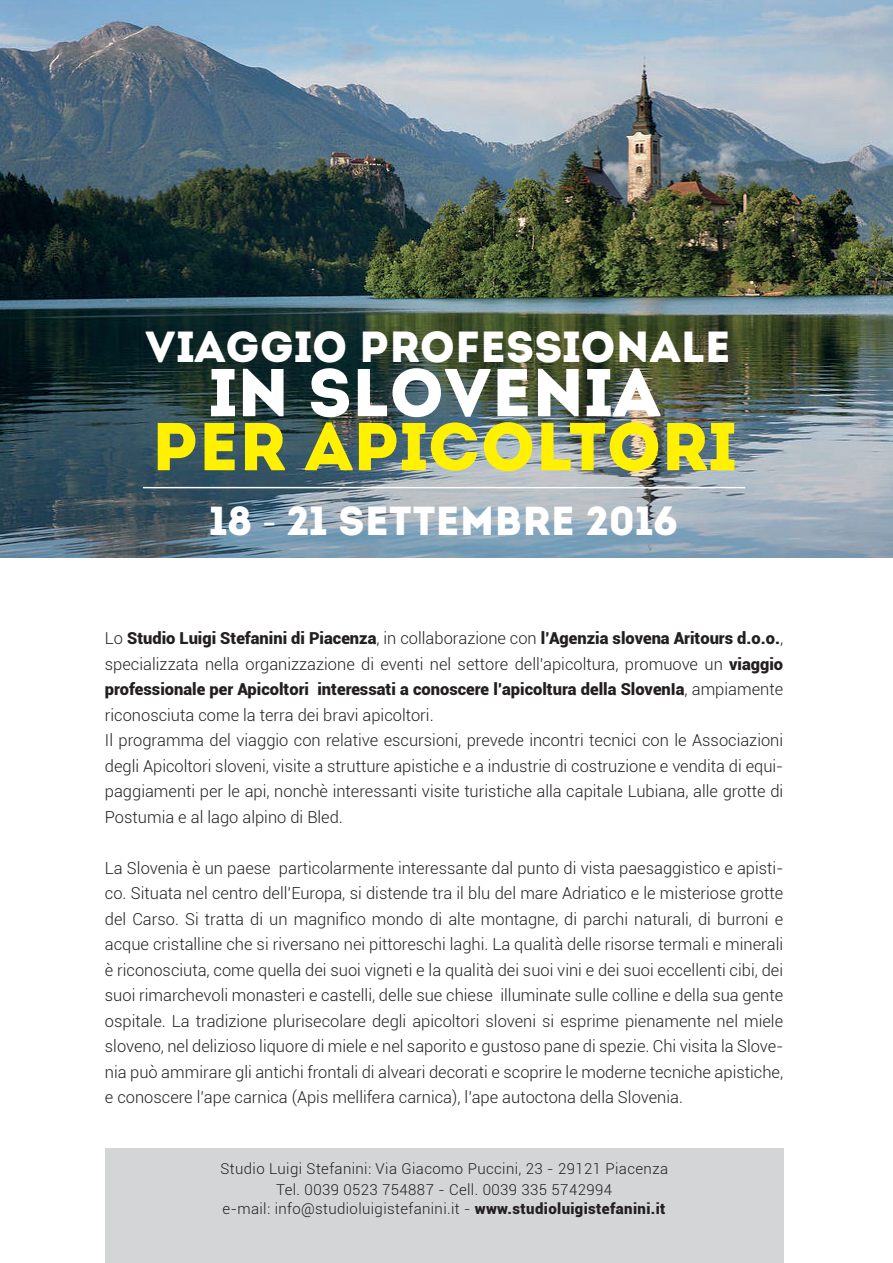
<style>
.page{position:relative;width:893px;height:1263px;background:#fff}
.page>*{position:absolute;margin:0;border:0;box-sizing:border-box;transform-origin:0 0}
.t1{font:67.5px "Intro";color:#fff101}
.t2{font:67.5px "Intro";color:#fff}
.t3{font:43.5px "Intro";color:#fff}
.t4{font:40.5px "Intro";color:#fff}
.t5{font:300 16.5px/25.5px "Roboto";color:#231f20}
.t6{font:300 15px/21px "Roboto";letter-spacing:.025em;color:#231f20;text-align:center}
.s1{font-family:"Myriad Pro"}
.s2{font-weight:900}
</style>
<div class="page">
<img style="left:0;top:0;width:893px;height:558px">
<hr style="left:143px;top:487px;width:602px;height:1px;background:#fff">
<div style="left:105px;top:1148px;width:678px;height:115px;background:#d4d5d7"></div>
<h2 class="t3" style="left:145px;top:321px;width:587px">VIAGGIO PROFESSIONALE</h2>
<h1 class="t2" style="left:209px;top:352px;width:453px">IN SLOVENIA</h1>
<h1 class="t1" style="left:152px;top:406px;width:586px">PER APICOLTORI</h1>
<h3 class="t4" style="left:210px;top:496px;width:470px">18 <span class="s1">-</span> 21 SETTEMBRE 2016</h3>
<p class="t5" style="left:105px;top:626px;width:680px">Lo <span class="s2">Studio Luigi Stefanini di Piacenza</span>, in collaborazione con <span class="s2">l’Agenzia slovena Aritours d.o.o.</span>, specializzata nella organizzazione di eventi nel settore dell’apicoltura, promuove un <span class="s2">viaggio professionale per Apicoltori interessati a conoscere l’apicoltura della SlovenIa</span>, ampiamente riconosciuta come la terra dei bravi apicoltori.<br>Il programma del viaggio con relative escursioni, prevede incontri tecnici con le Associazioni degli Apicoltori sloveni, visite a strutture apistiche e a industrie di costruzione e vendita di equi&shy;paggiamenti per le api, nonchè interessanti visite turistiche alla capitale Lubiana, alle grotte di Postumia e al lago alpino di Bled.</p>
<p class="t5" style="left:105px;top:855px;width:680px;text-align:justify">La Slovenia è un paese particolarmente interessante dal punto di vista paesaggistico e apisti&shy;co. Situata nel centro dell’Europa, si distende tra il blu del mare Adriatico e le misteriose grotte del Carso. Si tratta di un magnifico mondo di alte montagne, di parchi naturali, di burroni e acque cristalline che si riversano nei pittoreschi laghi. La qualità delle risorse termali e minerali è riconosciuta, come quella dei suoi vigneti e la qualità dei suoi vini e dei suoi eccellenti cibi, dei suoi rimarchevoli monasteri e castelli, delle sue chiese illuminate sulle colline e della sua gente ospitale. La tradizione plurisecolare degli apicoltori sloveni si esprime pienamente nel miele sloveno, nel delizioso liquore di miele e nel saporito e gustoso pane di spezie. Chi visita la Slove&shy;nia può ammirare gli antichi frontali di alveari decorati e scoprire le moderne tecniche apistiche, e conoscere l’ape carnica (Apis mellifera carnica), l’ape autoctona della Slovenia.</p>
<p class="t6" style="left:220px;top:1158px;width:449px">Studio Luigi Stefanini: Via Giacomo Puccini, 23 - 29121 Piacenza<br>Tel. 0039 0523 754887 - Cell. 0039 335 5742994</p>
<p class="t6" style="left:223px;top:1199px;width:444px">e-mail: info@studioluigistefanini.it - <span class="s2">www.studioluigistefanini.it</span></p>
</div>
